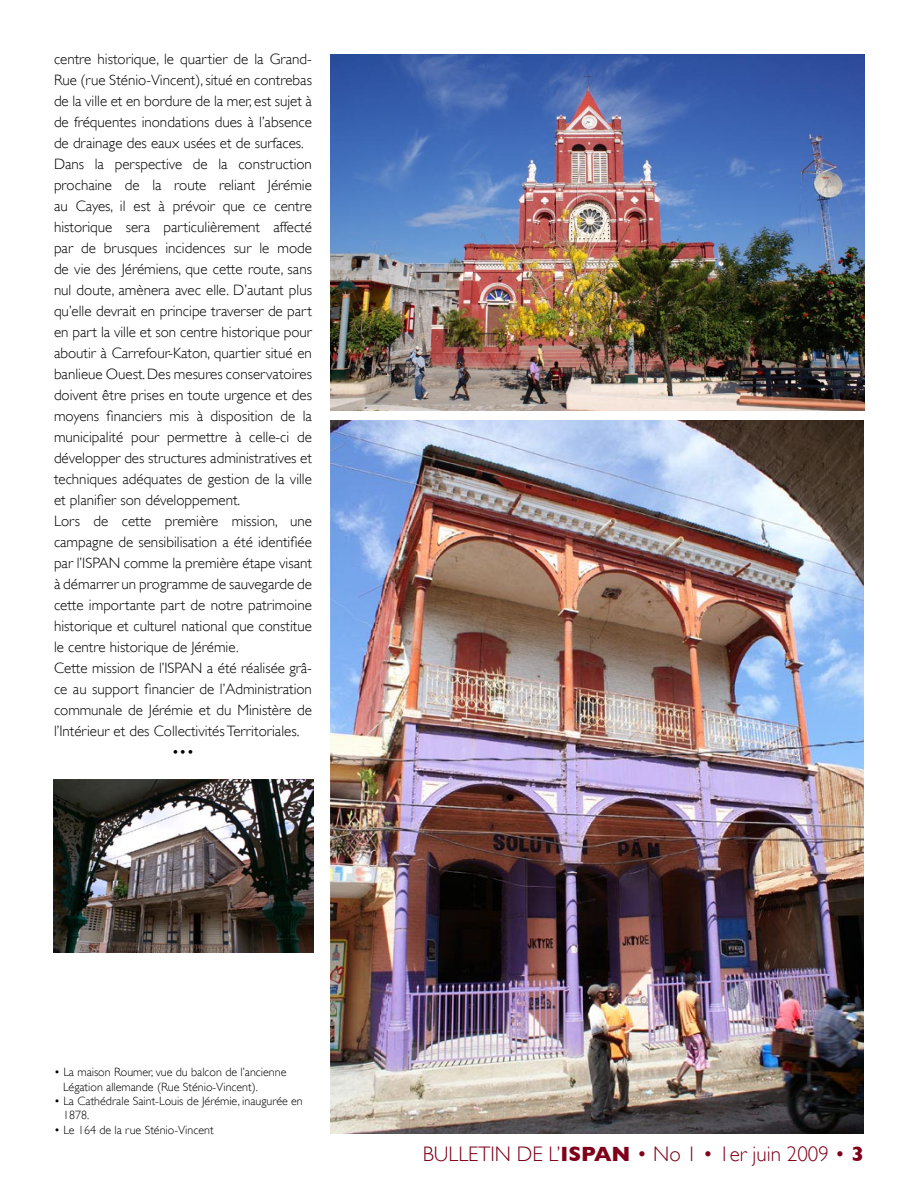
<style>
.page{position:relative;width:918px;height:1188px;background:#fff}
.page>*{position:absolute;margin:0;border:0;box-sizing:border-box;transform-origin:0 0}
.t1{font:300 21px "Gill Sans";color:#7f001a}
.t2{font:300 15px/21px "Gill Sans";color:#000;text-align:justify}
.t3{font:300 12px/14.4px "Gill Sans";color:#000}
.s1{font-weight:700}
</style>
<div class="page">
<img style="left:330px;top:54px;width:535px;height:357px">
<img style="left:330px;top:421px;width:534px;height:713px">
<img style="left:54px;top:779px;width:259px;height:174px">
<p class="t2" style="left:54px;top:49px;width:260px">centre historique, le quartier de la Grand-Rue (rue Sténio-Vincent), situé en contrebas de la ville et en bordure de la mer, est sujet à de fréquentes inondations dues à l’absence de drainage des eaux usées et de surfaces.</p>
<p class="t2" style="left:54px;top:154px;width:260px">Dans la perspective de la construction prochaine de la route reliant Jérémie au Cayes, il est à prévoir que ce centre historique sera particulièrement affecté par de brusques incidences sur le mode de vie des Jérémiens, que cette route, sans nul doute, amènera avec elle. D’autant plus qu’elle devrait en principe traverser de part en part la ville et son centre historique pour aboutir à Carrefour-Katon, quartier situé en banlieue Ouest. Des mesures conservatoires doivent être prises en toute urgence et des moyens financiers mis à disposition de la municipalité pour permettre à celle-ci de développer des structures administratives et techniques adéquates de gestion de la ville et planifier son développement.</p>
<p class="t2" style="left:54px;top:511px;width:260px">Lors de cette première mission, une campagne de sensibilisation a été identifiée par l’ISPAN comme la première étape visant à démarrer un programme de sauvegarde de cette importante part de notre patrimoine historique et culturel national que constitue le centre historique de Jérémie.</p>
<p class="t2" style="left:54px;top:658px;width:260px">Cette mission de l’ISPAN a été réalisée grâ&shy;ce au support financier de l’Administration communale de Jérémie et du Ministère de l’Intérieur et des Collectivités Territoriales.</p>
<p class="t2" style="left:172px;top:742px;width:24px">•••</p>
<p class="t3" style="left:63px;top:1065px;width:225px;text-indent:-9px">• La maison Roumer, vue du balcon de l’ancienne<br>Légation allemande (Rue Sténio-Vincent).</p>
<p class="t3" style="left:63px;top:1094px;width:241px;text-indent:-9px">• La Cathédrale Saint-Louis de Jérémie, inaugurée en<br>1878.</p>
<p class="t3" style="left:54px;top:1123px;width:161px">• Le 164 de la rue Sténio-Vincent</p>
<p class="t1" style="left:423px;top:1141px;width:443px">BULLETIN DE L’<span class="s1">ISPAN</span> • No 1 • 1er juin 2009 • <span class="s1">3</span></p>
</div>
